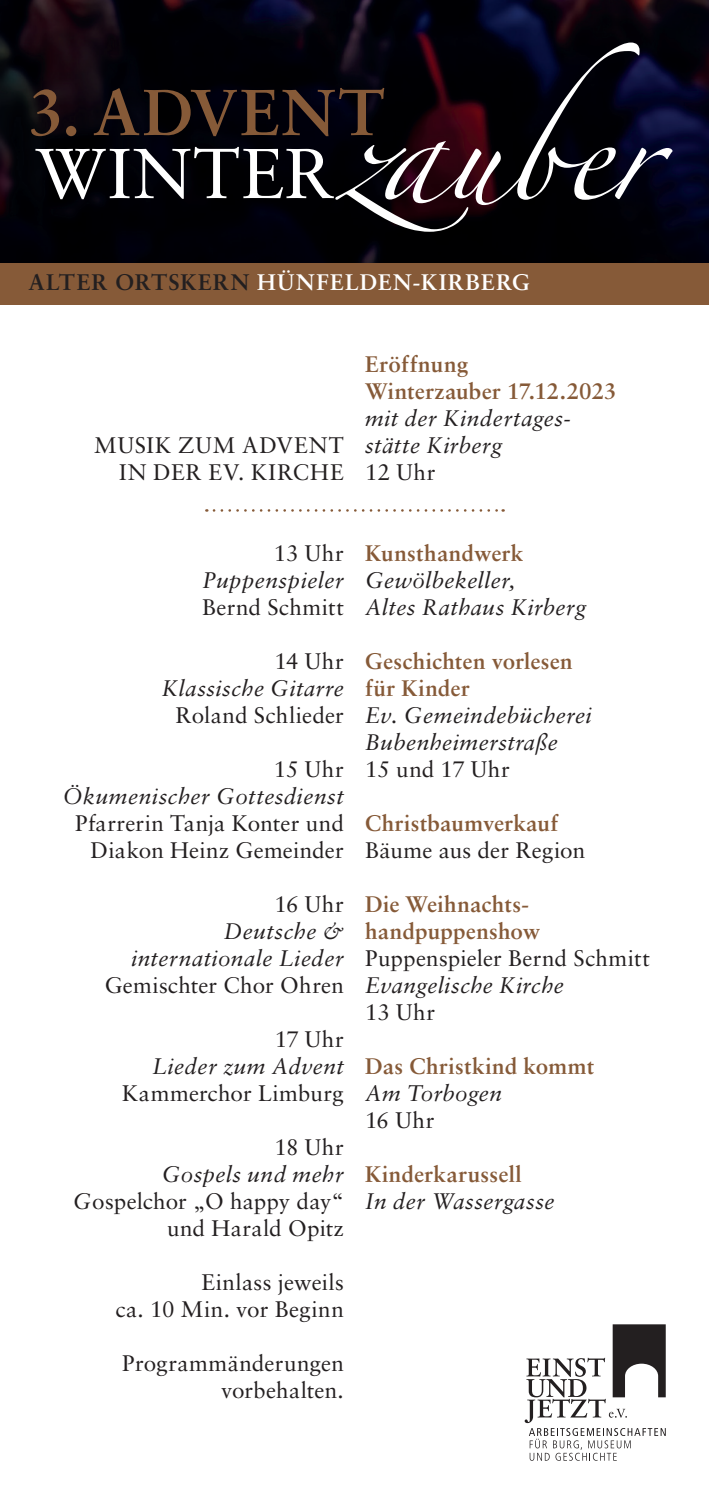
<style>
.page{position:relative;width:709px;height:1503px;background:#fff}
.page>*{position:absolute;margin:0;border:0;box-sizing:border-box;transform-origin:0 0}
.t1{font:700 65px "Sabon LT";letter-spacing:.035em;color:#865a38}
.t2{font:22.5px/27px "Sabon LT";letter-spacing:.01em;color:#231f20;text-align:right}
.t3{font:italic 22.5px/27px "Sabon LT";letter-spacing:.02em;color:#231f20}
.t4{font:700 22.5px/27px "Sabon LT";letter-spacing:.01em;color:#865a38}
.t5{font:22.5px/27px "Sabon LT";letter-spacing:.045em;color:#231f20;text-align:right}
.t6{font:700 22.5px "Sabon LT";letter-spacing:.055em;color:#231f20}
.t7{font:700 22.5px "Sabon LT";letter-spacing:.065em;color:#fff}
.s1{color:#fff}
.s2{font-style:italic}
</style>
<div class="page">
<div style="left:0;top:262px;width:709px;height:43px;background:#865a38"></div>
<img style="left:0;top:0;width:709px;height:262px">
<svg style="left:35px;top:43px;width:637px;height:189px;background:#19161d"></svg>
<svg style="left:524px;top:1324px;width:141px;height:136px"></svg>
<svg style="left:214px;top:509px;width:289px;height:2px"></svg>
<h1 class="t1" style="left:28px;top:72px;width:358px">3. Advent</h1>
<p class="t6" style="left:28px;top:268px;width:350px">ALTER ORTSKERN <span class="s1">HÜNFELDEN</span></p>
<p class="t7" style="left:413px;top:268px;width:118px">-Kirberg</p>
<p class="t5" style="left:94px;top:431px;width:251px">MUSIK ZUM ADVENT<br>IN DER EV. KIRCHE</p>
<p class="t4" style="left:365px;top:350px;width:253px">Eröffnung<br>Winterzauber 17.12.2023</p>
<p class="t3" style="left:365px;top:404px;width:207px">mit der Kindertages&shy;stätte Kirberg</p>
<p class="t2" style="left:365px;top:458px;width:72px">12 Uhr</p>
<p class="t2" style="left:274px;top:539px;width:71px">13 Uhr</p>
<p class="t3" style="left:202px;top:566px;width:143px">Puppenspieler</p>
<p class="t2" style="left:202px;top:593px;width:143px">Bernd Schmitt</p>
<p class="t2" style="left:274px;top:647px;width:71px">14 Uhr</p>
<p class="t3" style="left:162px;top:674px;width:184px">Klassische Gitarre</p>
<p class="t2" style="left:176px;top:701px;width:170px">Roland Schlieder</p>
<p class="t2" style="left:274px;top:755px;width:72px">15 Uhr</p>
<p class="t3" style="left:63px;top:782px;width:282px">Ökumenischer Gottesdienst</p>
<p class="t2" style="left:75px;top:809px;width:270px">Pfarrerin Tanja Konter und<br>Diakon Heinz Gemeinder</p>
<p class="t2" style="left:274px;top:890px;width:71px">16 Uhr</p>
<p class="t3" style="left:131px;top:917px;width:214px;text-align:right">Deutsche &amp; internationale Lieder</p>
<p class="t2" style="left:105px;top:971px;width:241px">Gemischter Chor Ohren</p>
<p class="t2" style="left:275px;top:1025px;width:71px">17 Uhr</p>
<p class="t3" style="left:152px;top:1052px;width:193px">Lieder zum Advent</p>
<p class="t2" style="left:122px;top:1079px;width:223px">Kammerchor Limburg</p>
<p class="t2" style="left:274px;top:1133px;width:71px">18 Uhr</p>
<p class="t2" style="left:73px;top:1160px;width:272px"><span class="s2">Gospels und mehr<br>G</span>ospelchor „O happy day“ und Harald Opitz</p>
<p class="t2" style="left:116px;top:1268px;width:230px">Einlass jeweils<br>ca. 10 Min. vor Beginn</p>
<p class="t2" style="left:122px;top:1349px;width:223px">Programmänderungen vorbehalten.</p>
<p class="t4" style="left:365px;top:539px;width:160px">Kunsthandwerk</p>
<p class="t3" style="left:365px;top:566px;width:223px">Gewölbekeller,<br>Altes Rathaus Kirberg</p>
<p class="t4" style="left:365px;top:647px;width:209px">Geschichten vorlesen für Kinder</p>
<p class="t3" style="left:365px;top:701px;width:228px">Ev. Gemeindebücherei<br>Bubenheimerstraße</p>
<p class="t2" style="left:365px;top:755px;width:146px">15 und 17 Uhr</p>
<p class="t4" style="left:365px;top:809px;width:194px">Christbaumverkauf</p>
<p class="t2" style="left:365px;top:836px;width:222px">Bäume aus der Region</p>
<p class="t4" style="left:365px;top:890px;width:177px">Die Weihnachts&shy;handpuppenshow</p>
<p class="t2" style="left:365px;top:944px;width:286px">Puppenspieler Bernd Schmitt</p>
<p class="t3" style="left:365px;top:971px;width:200px">Evangelische Kirche</p>
<p class="t2" style="left:365px;top:998px;width:71px">13 Uhr</p>
<p class="t4" style="left:365px;top:1052px;width:230px">Das Christkind kommt</p>
<p class="t3" style="left:365px;top:1079px;width:138px">Am Torbogen</p>
<p class="t2" style="left:365px;top:1106px;width:71px">16 Uhr</p>
<p class="t4" style="left:365px;top:1160px;width:158px">Kinderkarussell</p>
<p class="t3" style="left:365px;top:1187px;width:191px">In der Wassergasse</p>
</div>
